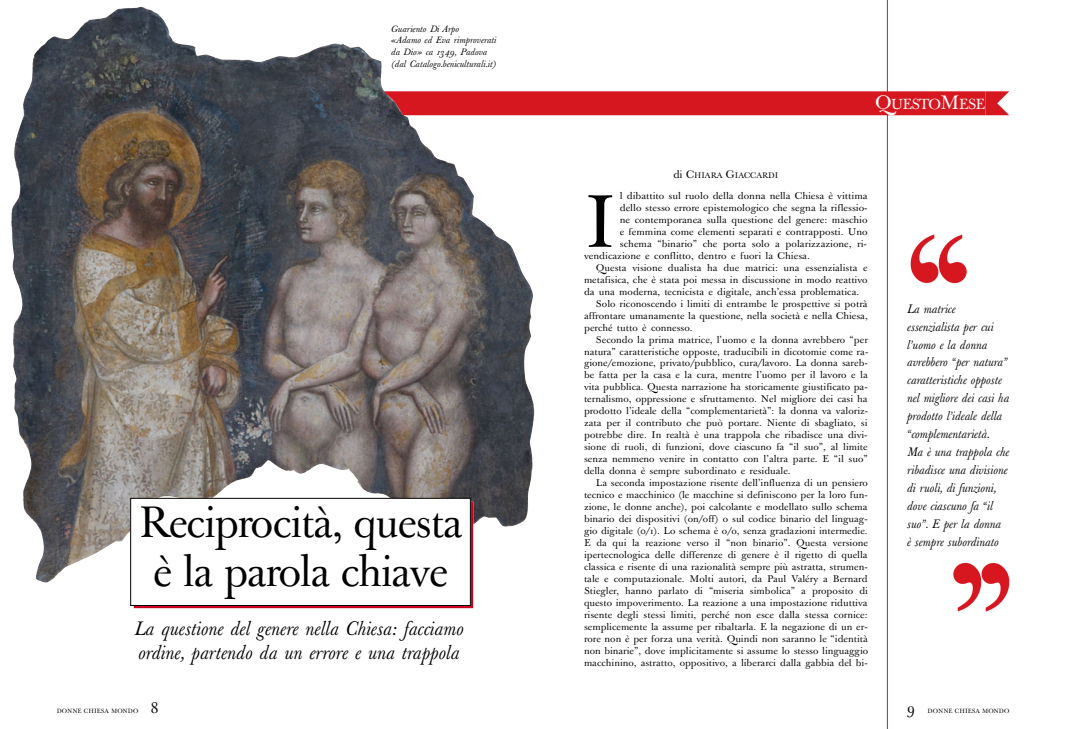
<style>
.page{position:relative;width:1066px;height:729px;background:#fff}
.page>*{position:absolute;margin:0;border:0;box-sizing:border-box;transform-origin:0 0}
.t1{font:72.3px "Basker R";color:#000}
.t2{font:42.8px/48.8px "Basker R";letter-spacing:-.035em;color:#000;text-align:center;scale:.95 1}
.t3{font:18.9px/23.9px "Basker I";color:#000}
.t4{font:14.9px "Basker R";color:#000}
.t5{font:14.2px "Basker R";letter-spacing:-.065em;color:#fff}
.t6{font:12px/17.9px "Basker I";color:#000}
.t7{font:9.5px "Basker R";color:#000}
.t8{font:9px/12px "Basker I";color:#000;scale:1.06 1}
.t9{font:7.8px "Basker R";color:#000}
.t10{font:6px "Basker R";color:#000}
.s1{font-size:10.5px}
.s2{font-size:18.9px}
</style>
<div class="page">
<hr style="left:887px;top:0;width:1px;height:729px;background:#d7171f">
<div style="left:533px;top:91px;width:452px;height:24px;background:#d7171f"></div>
<svg style="left:985px;top:91px;width:24px;height:24px"></svg>
<img style="left:910px;top:234px;width:57px;height:50px">
<img style="left:953px;top:562px;width:57px;height:50px">
<img style="left:11px;top:8px;width:523px;height:575px">
<img style="left:133px;top:501px;width:341px;height:107px">
<div style="left:130px;top:498px;width:341px;height:107px;background:#fff"></div>
<div style="left:130px;top:498px;width:341px;height:107px;border:1px solid #000"></div>
<p class="t8" style="left:391px;top:22px;width:102px">Guariento Di Arpo<br>«Adamo ed Eva rimproverati da Dio» ca 1349, Padova (dal Catalogo.beniculturali.it)</p>
<p class="t2" style="left:139px;top:498px;width:343px">Reciprocità, questa è la parola chiave</p>
<p class="t3" style="left:135px;top:616px;width:331px">La questione del genere nella Chiesa: facciamo ordine, partendo da un errore e una trappola</p>
<p class="t10" style="left:57px;top:707px;width:83px">D ONNE CHIESA MONDO</p>
<p class="t4" style="left:151px;top:698px;width:10px">8</p>
<p class="t9" style="left:673px;top:170px;width:106px"><span class="s1">di C</span>HIARA <span class="s1">G</span>IACCARDI</p>
<p class="t5" style="left:875px;top:95px;width:112px"><span class="s2">Q</span>UESTO<span class="s2">M</span>ESE</p>
<p class="t1" style="left:584px;top:173px;width:34px">I</p>
<p class="t7" style="left:620px;top:189px;width:249px">l dibattito sul ruolo della donna nella Chiesa è vittima</p>
<p class="t7" style="left:620px;top:201px;width:249px">dello stesso errore epistemologico che segna la riflessio-</p>
<p class="t7" style="left:620px;top:213px;width:249px">ne contemporanea sulla questione del genere: maschio</p>
<p class="t7" style="left:620px;top:225px;width:249px">e femmina come elementi separati e contrapposti. Uno</p>
<p class="t7" style="left:620px;top:237px;width:248px">schema “binario” che porta solo a polarizzazione, ri-</p>
<p class="t7" style="left:584px;top:249px;width:227px">vendicazione e conflitto, dentro e fuori la Chiesa.</p>
<p class="t7" style="left:596px;top:261px;width:273px">Questa visione dualista ha due matrici: una essenzialista e</p>
<p class="t7" style="left:584px;top:273px;width:285px">metafisica, che è stata poi messa in discussione in modo reattivo</p>
<p class="t7" style="left:584px;top:285px;width:277px">da una moderna, tecnicista e digitale, anch’essa problematica.</p>
<p class="t7" style="left:596px;top:297px;width:273px">Solo riconoscendo i limiti di entrambe le prospettive si potrà</p>
<p class="t7" style="left:584px;top:309px;width:285px">affrontare umanamente la questione, nella società e nella Chiesa,</p>
<p class="t7" style="left:584px;top:321px;width:110px">perché tutto è connesso.</p>
<p class="t7" style="left:596px;top:333px;width:273px">Secondo la prima matrice, l’uomo e la donna avrebbero “p er</p>
<p class="t7" style="left:584px;top:345px;width:286px">natura” caratteristiche opposte, traducibili in dicotomie come ra-</p>
<p class="t7" style="left:584px;top:357px;width:285px">gione/emozione, privato/pubblico, cura/lavoro. La donna sareb-</p>
<p class="t7" style="left:584px;top:369px;width:285px">be fatta per la casa e la cura, mentre l’uomo per il lavoro e la</p>
<p class="t7" style="left:584px;top:381px;width:285px">vita pubblica. Questa narrazione ha storicamente giustificato pa-</p>
<p class="t7" style="left:584px;top:392px;width:285px">ternalismo, oppressione e sfruttamento. Nel migliore dei casi ha</p>
<p class="t7" style="left:584px;top:404px;width:286px">prodotto l’ideale della “complementarietà”: la donna va valoriz-</p>
<p class="t7" style="left:584px;top:416px;width:285px">zata per il contributo che può portare. Niente di sbagliato, si</p>
<p class="t7" style="left:584px;top:428px;width:285px">potrebbe dire. In realtà è una trappola che ribadisce una divi-</p>
<p class="t7" style="left:584px;top:440px;width:285px">sione di ruoli, di funzioni, dove ciascuno fa “il suo”, al limite</p>
<p class="t7" style="left:584px;top:452px;width:285px">senza nemmeno venire in contatto con l’altra parte. E “il suo”</p>
<p class="t7" style="left:584px;top:464px;width:208px">della donna è sempre subordinato e residuale.</p>
<p class="t7" style="left:596px;top:476px;width:273px">La seconda impostazione risente dell’influenza di un pensiero</p>
<p class="t7" style="left:584px;top:488px;width:285px">tecnico e macchinico (le macchine si definiscono per la loro fun-</p>
<p class="t7" style="left:584px;top:500px;width:285px">zione, le donne anche), poi calcolante e modellato sullo schema</p>
<p class="t7" style="left:584px;top:512px;width:285px">binario dei dispositivi (on/off) o sul codice binario del linguag-</p>
<p class="t7" style="left:584px;top:524px;width:285px">gio digitale (0/1). Lo schema è o/o, senza gradazioni intermedie.</p>
<p class="t7" style="left:584px;top:536px;width:285px">E da qui la reazione verso il “non binario”. Questa versione</p>
<p class="t7" style="left:584px;top:548px;width:285px">ipertecnologica delle differenze di genere è il rigetto di quella</p>
<p class="t7" style="left:584px;top:560px;width:285px">classica e risente di una razionalità sempre più astratta, strumen-</p>
<p class="t7" style="left:584px;top:572px;width:285px">tale e computazionale. Molti autori, da Paul Valéry a Bernard</p>
<p class="t7" style="left:584px;top:584px;width:285px">Stiegler, hanno parlato di “miseria simbolica” a proposito di</p>
<p class="t7" style="left:584px;top:596px;width:285px">questo impoverimento. La reazione a una impostazione riduttiva</p>
<p class="t7" style="left:584px;top:608px;width:285px">risente degli stessi limiti, perché non esce dalla stessa cornice:</p>
<p class="t7" style="left:584px;top:620px;width:285px">semplicemente la assume per ribaltarla. E la negazione di un er-</p>
<p class="t7" style="left:584px;top:632px;width:285px">rore non è per forza una verità. Quindi non saranno le “identità</p>
<p class="t7" style="left:584px;top:644px;width:286px">non binarie”, dove implicitamente si assume lo stesso linguaggio</p>
<p class="t7" style="left:584px;top:655px;width:285px">macchinino, astratto, oppositivo, a liberarci dalla gabbia del bi-</p>
<p class="t6" style="left:907px;top:299px;width:104px">La matrice essenzialista per cui l’uomo e la donna avrebbero “per natura” caratteristiche opposte nel migliore dei casi ha prodotto l’ideale della “complementarietà.<br>Ma è una trappola che ribadisce una divisione di ruoli, di funzioni, dove ciascuno fa “il suo”. E per la donna<br>è sempre subordinato</p>
<p class="t4" style="left:907px;top:698px;width:9px">9</p>
<p class="t10" style="left:928px;top:707px;width:83px">D ONNE CHIESA MOND O</p>
</div>
